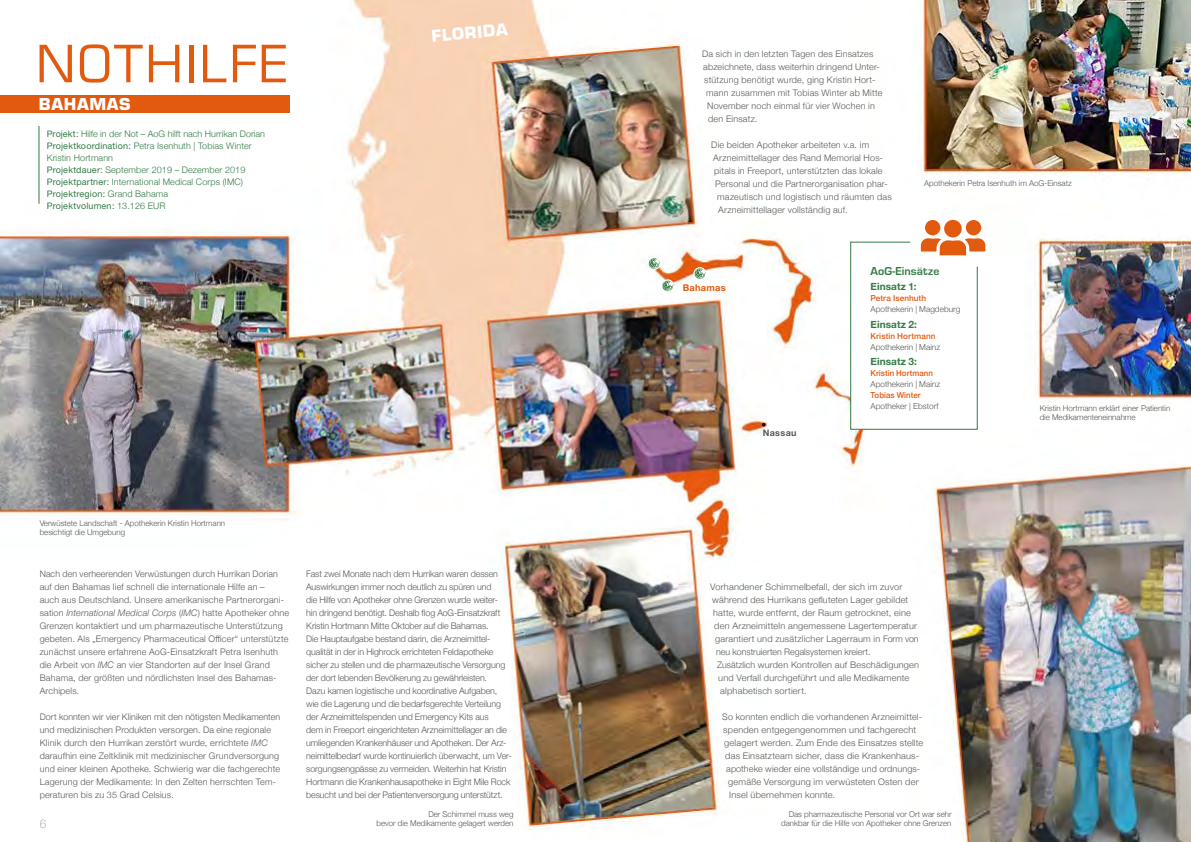
<style>
.page{position:relative;width:1191px;height:842px;background:#fff}
.page>*{position:absolute;margin:0;border:0;box-sizing:border-box;transform-origin:0 0}
.t1{font:50px "Eurostile";letter-spacing:.05em;color:#e25a10}
.t2{font:700 16px "Eurostile";letter-spacing:.04em;color:#fff}
.t3{font:300 12px "Helvetica Neue";color:#b3b2b2}
.t4{font:700 11.9px "Eurostile";letter-spacing:.01em;color:#327b44}
.t5{font:700 10px "Helvetica Neue";letter-spacing:.005em;color:#327b44}
.t6{font:700 9.3px "Helvetica Neue";letter-spacing:.025em;color:#e25a10}
.t7{font:300 9px/13px "Helvetica Neue";letter-spacing:.015em;color:#575756}
.t8{font:300 9px/13px "Helvetica Neue";letter-spacing:-.01em;color:#575756}
.t9{font:300 9px/12px "Helvetica Neue";letter-spacing:.01em;color:#327b44}
.t10{font:700 9px "Helvetica Neue";letter-spacing:.04em;color:#575756}
.t11{font:300 8.2px "Helvetica Neue";letter-spacing:.005em;color:#575756}
.t12{font:500 8.2px "Helvetica Neue";letter-spacing:.005em;color:#e25a10}
.t13{font:500 8.2px "Helvetica Neue";letter-spacing:.005em;color:#e25a10;scale:.96 1}
.t14{font:300 8px/9.6px "Helvetica Neue";color:#575756}
.s1{font-weight:400}
.s2{font-style:italic}
</style>
<div class="page">
<img style="left:0;top:0;width:1191px;height:842px">
<hr style="left:38px;top:126px;width:1px;height:78px;background:#327b44">
<div style="left:0;top:96px;width:289px;height:17px;background:#e25a10"></div>
<svg style="left:849px;top:234px;width:141px;height:196px"></svg>
<div style="left:942px;top:218px;width:21px;height:21px;background:#e25a10;border-radius:50%"></div>
<div style="left:941px;top:217px;width:23px;height:23px;border:3px solid #fff;border-radius:50%"></div>
<div style="left:923px;top:218px;width:19px;height:19px;background:#e25a10;border-radius:50%"></div>
<div style="left:922px;top:217px;width:21px;height:21px;border:3px solid #fff;border-radius:50%"></div>
<svg style="left:964px;top:218px;width:18px;height:19px"></svg>
<div style="left:962px;top:217px;width:22px;height:21px;border:3px solid #fff;border-radius:50%"></div>
<svg style="left:693px;top:267px;width:13px;height:13px"></svg>
<svg style="left:694px;top:268px;width:12px;height:11px"></svg>
<svg style="left:647px;top:257px;width:13px;height:13px"></svg>
<svg style="left:648px;top:258px;width:12px;height:11px"></svg>
<svg style="left:661px;top:279px;width:13px;height:13px"></svg>
<svg style="left:662px;top:281px;width:11px;height:10px"></svg>
<svg style="left:762px;top:423px;width:3px;height:4px"></svg>
<h1 class="t1" style="left:36px;top:34px;width:253px">NOTHILFE</h1>
<h2 class="t2" style="left:39px;top:95px;width:93px">BAHAMAS</h2>
<p class="t9" style="left:47px;top:127px;width:220px"><span class="s1">Projekt:</span> Hilfe in der Not – AoG hilft nach Hurrikan Dorian <span class="s1">Projektkoordination:</span> Petra Isenhuth | Tobias Winter Kristin Hortmann<br><span class="s1">Projektdauer:</span> September 2019 – Dezember 2019<br><span class="s1">Projektpartner:</span> International Medical Corps (IMC)<br><span class="s1">Projektregion:</span> Grand Bahama<br><span class="s1">Projektvolumen:</span> 13.126 EUR</p>
<h2 class="t2" style="left:431px;top:26px;width:78px;rotate:-5deg">FLORIDA</h2>
<p class="t14" style="left:40px;top:517px;width:187px">Verwüstete Landschaft - Apothekerin Kristin Hortmann besichtigt die Umgebung</p>
<p class="t7" style="left:40px;top:566px;width:251px">Nach den verheerenden Verwüstungen durch Hurrikan Dorian auf den Bahamas lief schnell die internationale Hilfe an –<br>auch aus Deutschland. Unsere amerikanische Partnerorgani&shy;sation <span class="s2">International Medical Corps</span> (<span class="s2">IMC</span>) hatte Apotheker ohne Grenzen kontaktiert und um pharmazeutische Unterstützung gebeten. Als „Emergency Pharmaceutical Officer“ unterstützte zunächst unsere erfahrene AoG-Einsatzkraft Petra Isenhuth die Arbeit von <span class="s2">IMC</span> an vier Standorten auf der Insel Grand Bahama, der größten und nördlichsten Insel des Bahamas-Archipels.</p>
<p class="t7" style="left:40px;top:709px;width:242px">Dort konnten wir vier Kliniken mit den nötigsten Medikamenten und medizinischen Produkten versorgen. Da eine regionale Klinik durch den Hurrikan zerstört wurde, errichtete <span class="s2">IMC </span>daraufhin eine Zeltklinik mit medizinischer Grundversorgung und einer kleinen Apotheke. Schwierig war die fachgerechte Lagerung der Medikamente: In den Zelten herrschten Tem&shy;peraturen bis zu 35 Grad Celsius.</p>
<h3 class="t3" style="left:40px;top:814px;width:8px">6</h3>
<p class="t8" style="left:306px;top:566px;width:207px">Fast zwei Monate nach dem Hurrikan waren dessen Auswirkungen immer noch deutlich zu spüren und<br>die Hilfe von Apotheker ohne Grenzen wurde weiter-<br>hin dringend benötigt. Deshalb flog AoG-Einsatzkraft Kristin Hortmann Mitte Oktober auf die Bahamas.<br>Die Hauptaufgabe bestand darin, die Arzneimittel&shy;qualität in der in Highrock errichteten Feldapotheke sicher zu stellen und die pharmazeutische Versorgung der dort lebenden Bevölkerung zu gewährleisten.<br>Dazu kamen logistische und koordinative Aufgaben, wie die Lagerung und die bedarfsgerechte Verteilung der Arzneimittelspenden und Emergency Kits aus<br>dem in Freeport eingerichteten Arzneimittellager an die umliegenden Krankenhäuser und Apotheken. Der Arz&shy;neimittelbedarf wurde kontinuierlich überwacht, um Ver&shy;sorgungsengpässe zu vermeiden. Weiterhin hat Kristin Hortmann die Krankenhausapotheke in Eight Mile Rock besucht und bei der Patientenversorgung unterstützt.</p>
<p class="t14" style="left:376px;top:808px;width:138px;text-align:right">Der Schimmel muss weg<br>bevor die Medikamente gelagert werden</p>
<p class="t7" style="left:702px;top:46px;width:173px">Da sich in den letzten Tagen des Einsatzes</p>
<p class="t7" style="left:703px;top:59px;width:178px">abzeichnete, dass weiterhin dringend Unter-</p>
<p class="t7" style="left:704px;top:72px;width:173px">stützung benötigt wurde, ging Kristin Hort-</p>
<p class="t7" style="left:706px;top:85px;width:178px">mann zusammen mit Tobias Winter ab Mitte</p>
<p class="t7" style="left:707px;top:98px;width:169px">November noch einmal für vier Wochen in</p>
<p class="t7" style="left:708px;top:111px;width:51px">den Einsatz.</p>
<p class="t7" style="left:711px;top:137px;width:159px">Die beiden Apotheker arbeiteten v.a. im</p>
<p class="t7" style="left:713px;top:150px;width:171px">Arzneimittellager des Rand Memorial Hos-</p>
<p class="t7" style="left:714px;top:163px;width:170px">pitals in Freeport, unterstützten das lokale</p>
<p class="t7" style="left:715px;top:176px;width:174px">Personal und die Partnerorganisation phar-</p>
<p class="t7" style="left:717px;top:189px;width:176px">mazeutisch und logistisch und räumten das</p>
<p class="t7" style="left:718px;top:202px;width:131px">Arzneimittellager vollständig auf.</p>
<p class="t14" style="left:924px;top:177px;width:149px">Apothekerin Petra Isenhuth im AoG-Einsatz</p>
<p class="t6" style="left:682px;top:281px;width:45px">Bahamas</p>
<p class="t10" style="left:763px;top:426px;width:35px">Nassau</p>
<h3 class="t4" style="left:870px;top:265px;width:70px">AoG-Einsätze</h3>
<p class="t5" style="left:870px;top:279px;width:47px">Einsatz 1:</p>
<p class="t12" style="left:870px;top:292px;width:57px">Petra Isenhuth</p>
<p class="t11" style="left:870px;top:303px;width:91px">Apothekerin | Magdeburg</p>
<p class="t5" style="left:870px;top:316px;width:48px">Einsatz 2:</p>
<p class="t12" style="left:870px;top:329px;width:67px">Kristin Hortmann</p>
<p class="t11" style="left:870px;top:340px;width:71px">Apothekerin | Mainz</p>
<p class="t5" style="left:870px;top:354px;width:48px">Einsatz 3:</p>
<p class="t13" style="left:870px;top:366px;width:67px">Kristin Hortmann</p>
<p class="t11" style="left:870px;top:377px;width:71px">Apothekerin | Mainz</p>
<p class="t13" style="left:870px;top:388px;width:54px">Tobias Winter</p>
<p class="t11" style="left:870px;top:399px;width:70px">Apotheker | Ebstorf</p>
<p class="t7" style="left:710px;top:579px;width:193px">Vorhandener Schimmelbefall, der sich im zuvor</p>
<p class="t7" style="left:712px;top:592px;width:197px">während des Hurrikans gefluteten Lager gebildet</p>
<p class="t7" style="left:713px;top:605px;width:199px">hatte, wurde entfernt, der Raum getrocknet, eine</p>
<p class="t7" style="left:714px;top:618px;width:204px">den Arzneimitteln angemessene Lagertemperatur</p>
<p class="t7" style="left:715px;top:631px;width:205px">garantiert und zusätzlicher Lagerraum in Form von</p>
<p class="t7" style="left:716px;top:644px;width:156px">neu konstruierten Regalsystemen kreiert.</p>
<p class="t7" style="left:717px;top:657px;width:203px">Zusätzlich wurden Kontrollen auf Beschädigungen</p>
<p class="t7" style="left:718px;top:670px;width:192px">und Verfall durchgeführt und alle Medikamente</p>
<p class="t7" style="left:720px;top:683px;width:88px">alphabetisch sortiert.</p>
<p class="t7" style="left:722px;top:709px;width:201px">So konnten endlich die vorhandenen Arzneimittel-</p>
<p class="t7" style="left:723px;top:722px;width:194px">spenden entgegengenommen und fachgerecht</p>
<p class="t7" style="left:724px;top:735px;width:201px">gelagert werden. Zum Ende des Einsatzes stellte</p>
<p class="t7" style="left:725px;top:748px;width:195px">das Einsatzteam sicher, dass die Krankenhaus-</p>
<p class="t7" style="left:726px;top:761px;width:195px">apotheke wieder eine vollständige und ordnungs-</p>
<p class="t7" style="left:728px;top:774px;width:192px">gemäße Versorgung im verwüsteten Osten der</p>
<p class="t7" style="left:729px;top:787px;width:107px">Insel übernehmen konnte.</p>
<p class="t14" style="left:781px;top:808px;width:172px;text-align:right">Das pharmazeutische Personal vor Ort war sehr dankbar für die Hilfe von Apotheker ohne Grenzen</p>
<p class="t14" style="left:1039px;top:403px;width:132px">Kristin Hortmann erklärt einer Patientin die Medikamenteneinnahme</p>
</div>
